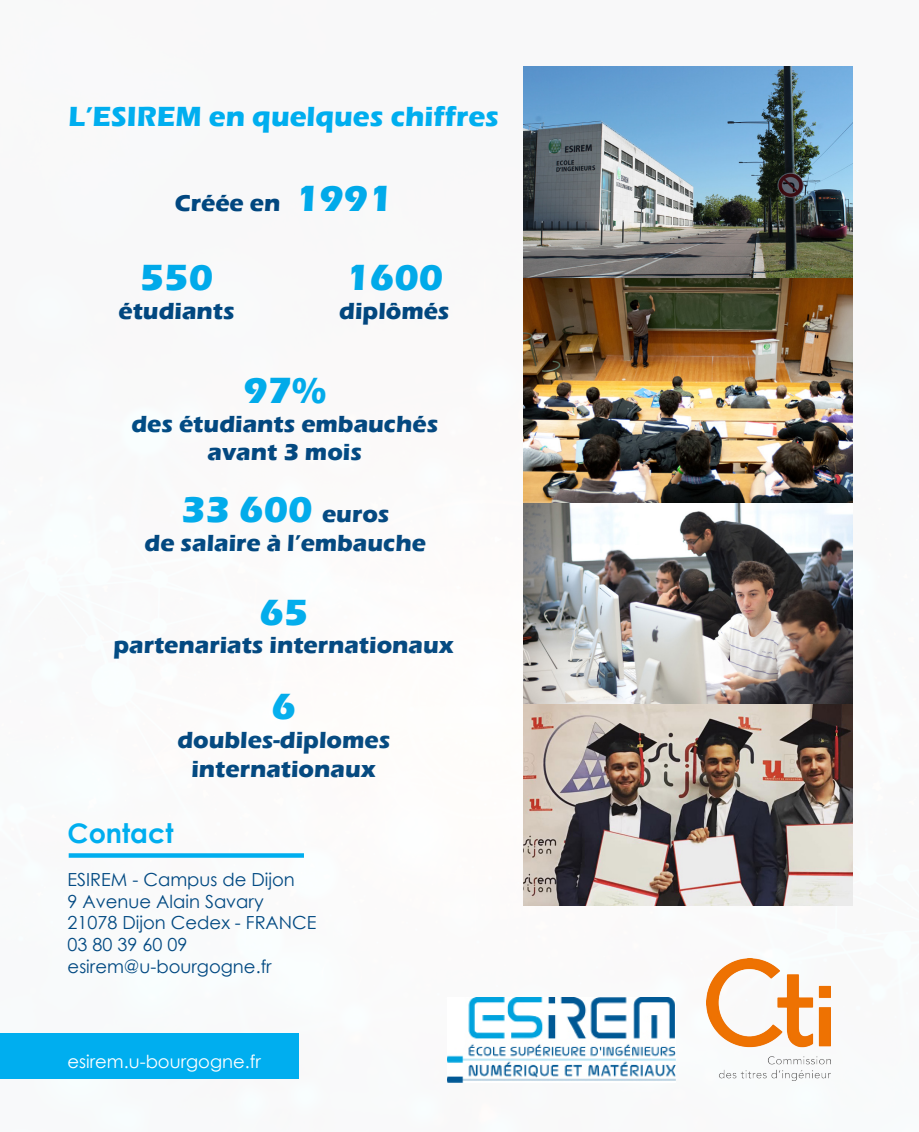
<style>
.page{position:relative;width:919px;height:1132px;background:#fff}
.page>*{position:absolute;margin:0;border:0;box-sizing:border-box;transform-origin:0 0}
.t1{font:700 37.5px "Eras ITC";color:#00aeef}
.t2{font:700 28.5px "Eras ITC";color:#00aeef}
.t3{font:700 27px "Century Gothic";color:#00aeef}
.t4{font:700 24px/28.8px "Eras ITC";color:#014982;text-align:center}
.t5{font:18px/21.6px "Century Gothic";color:#014982}
.t6{font:18px "Century Gothic";color:#fff}
.s1{font-size:37.5px;color:#00aeef}
.s2{font-size:24px;color:#014982}
</style>
<div class="page">
<img style="left:448px;top:997px;width:227px;height:85px">
<svg style="left:69px;top:853px;width:235px;height:4px"></svg>
<img style="left:523px;top:67px;width:329px;height:837px">
<div style="left:0;top:1032px;width:298px;height:46px;background:#00aeef"></div>
<img style="left:707px;top:958px;width:123px;height:121px">
<p class="t2" style="left:69px;top:100px;width:432px">L’ESIREM en quelques chiffres</p>
<p class="t4" style="left:175px;top:189px;width:219px">Créée en <span class="s1">1991</span></p>
<h1 class="t1" style="left:140px;top:256px;width:75px">550</h1>
<p class="t4" style="left:118px;top:297px;width:118px">étudiants</p>
<h1 class="t1" style="left:345px;top:256px;width:99px">1600</h1>
<p class="t4" style="left:339px;top:297px;width:112px">diplômés</p>
<h1 class="t1" style="left:243px;top:368px;width:84px">97%</h1>
<p class="t4" style="left:131px;top:409px;width:308px">des étudiants embauchés avant 3 mois</p>
<h1 class="t1" style="left:181px;top:487px;width:210px">33 600 <span class="s2">euros</span></h1>
<p class="t4" style="left:144px;top:528px;width:283px">de salaire à l’embauche</p>
<h1 class="t1" style="left:259px;top:590px;width:50px">65</h1>
<p class="t4" style="left:113px;top:631px;width:342px">partenariats internationaux</p>
<h1 class="t1" style="left:271px;top:684px;width:26px">6</h1>
<p class="t4" style="left:177px;top:725px;width:214px">doubles-diplomes internationaux</p>
<p class="t3" style="left:68px;top:812px;width:107px">Contact</p>
<p class="t5" style="left:68px;top:868px;width:250px">ESIREM - Campus de Dijon<br>9 Avenue Alain Savary<br>21078 Dijon Cedex - FRANCE<br>03 80 39 60 09 esirem@u-bourgogne.fr</p>
<p class="t6" style="left:67px;top:1048px;width:195px">esirem.u-bourgogne.fr</p>
</div>
